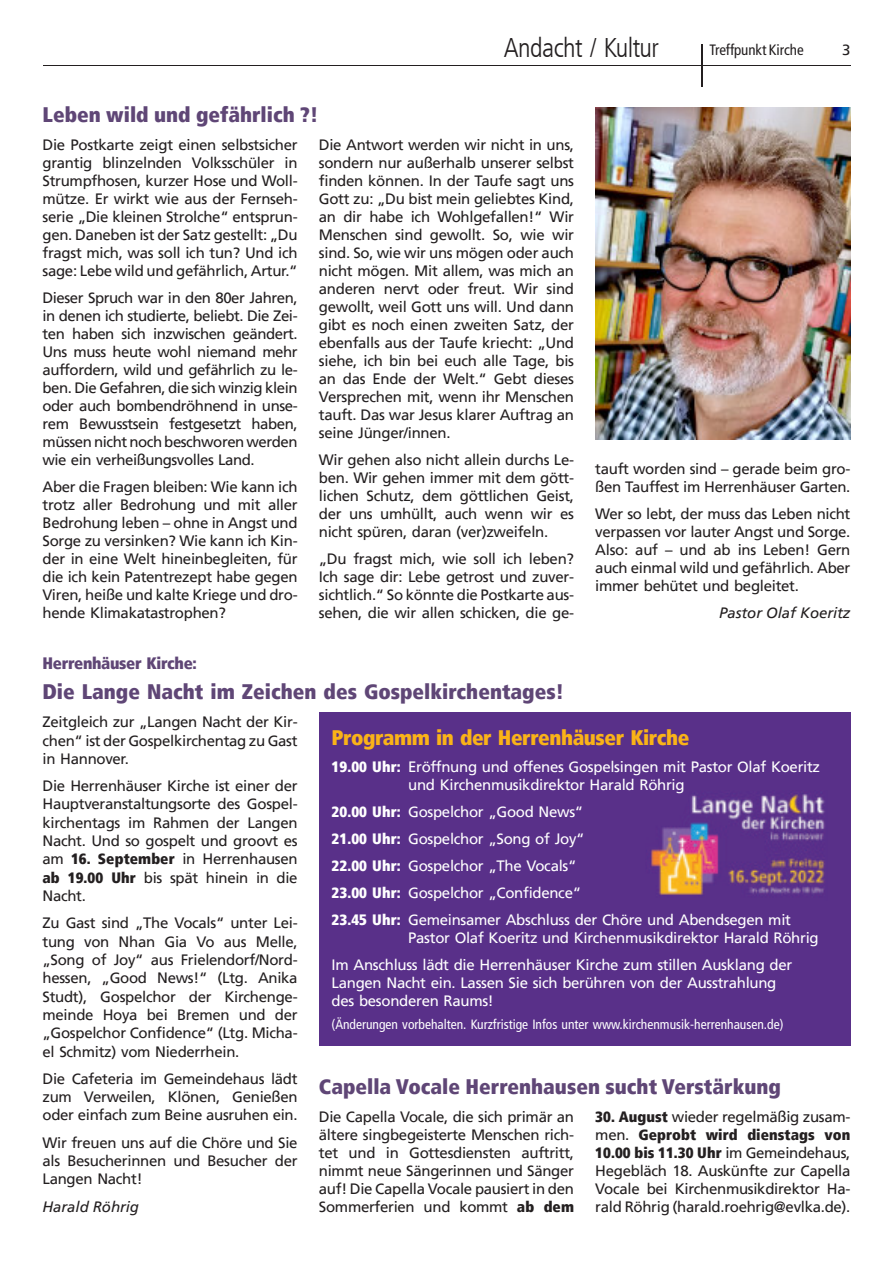
<style>
.page{position:relative;width:893px;height:1263px;background:#fff}
.page>*{position:absolute;margin:0;border:0;box-sizing:border-box;transform-origin:0 0}
.t1{font:300 condensed 27px "Frutiger LT";letter-spacing:-.02em;color:#231f20}
.t2{font:900 condensed 21px "Frutiger LT";color:#5f4676}
.t3{font:900 condensed 21px "Frutiger LT";letter-spacing:-.02em;color:#fab318}
.t4{font:900 condensed 16.5px "Frutiger LT";letter-spacing:-.02em;color:#5f4676}
.t5{font:15px/18px "Frutiger LT";letter-spacing:-.02em;color:#231f20;text-align:justify}
.t6{font:15px/27px "Frutiger LT";letter-spacing:-.02em;color:#fff}
.t7{font:italic 15px "Frutiger LT";letter-spacing:-.005em;color:#231f20}
.t8{font:condensed 15px "Frutiger LT";letter-spacing:-.005em;color:#231f20}
.t9{font:condensed 13.5px "Frutiger LT";color:#fff}
.s1{font-weight:900;font-stretch:condensed}
</style>
<div class="page">
<div style="left:319px;top:712px;width:531px;height:334px;background:#593089"></div>
<img style="left:651px;top:794px;width:174px;height:101px">
<hr style="left:702px;top:44px;width:1px;height:43px;background:#231f20">
<hr style="left:43px;top:65px;width:807px;height:1px;background:#231f20">
<img style="left:595px;top:107px;width:255px;height:333px">
<h1 class="t1" style="left:504px;top:37px;width:157px">Andacht / Kultur</h1>
<h1 class="t1" style="left:599px;top:37px;width:62px">Rubrik</h1>
<p class="t8" style="left:709px;top:44px;width:96px">Treffpunkt Kirche</p>
<p class="t5" style="left:842px;top:42px;width:10px">3</p>
<h2 class="t2" style="left:43px;top:106px;width:277px">Leben wild und gefährlich ?!</h2>
<p class="t5" style="left:43px;top:137px;width:257px">Die Postkarte zeigt einen selbstsicher grantig blinzelnden Volksschüler in Strumpfhosen, kurzer Hose und Woll&shy;mütze. Er wirkt wie aus der Fernseh&shy;serie „Die kleinen Strolche“ entsprun&shy;gen. Daneben ist der Satz gestellt: „Du fragst mich, was soll ich tun? Und ich sage: Lebe wild und gefährlich, Artur.“</p>
<p class="t5" style="left:43px;top:290px;width:257px">Dieser Spruch war in den 80er Jahren, in denen ich studierte, beliebt. Die Zei&shy;ten haben sich inzwischen geändert.<br>Uns muss heute wohl niemand mehr auffordern, wild und gefährlich zu le&shy;ben. Die Gefahren, die sich winzig klein oder auch bombendröhnend in unse&shy;rem Bewusstsein festgesetzt haben, müssen nicht noch beschworen werden wie ein verheißungsvolles Land.</p>
<p class="t5" style="left:43px;top:479px;width:257px">Aber die Fragen bleiben: Wie kann ich trotz aller Bedrohung und mit aller Bedrohung leben – ohne in Angst und Sorge zu versinken? Wie kann ich Kin&shy;der in eine Welt hineinbegleiten, für die ich kein Patentrezept habe gegen Viren, heiße und kalte Kriege und dro&shy;hende Klimakatastrophen?</p>
<p class="t5" style="left:319px;top:137px;width:257px">Die Antwort werden wir nicht in uns, sondern nur außerhalb unserer selbst finden können. In der Taufe sagt uns Gott zu: „Du bist mein geliebtes Kind, an dir habe ich Wohlgefallen!“ Wir Menschen sind gewollt. So, wie wir sind. So, wie wir uns mögen oder auch nicht mögen. Mit allem, was mich an anderen nervt oder freut. Wir sind gewollt, weil Gott uns will. Und dann gibt es noch einen zweiten Satz, der ebenfalls aus der Taufe kriecht: „Und siehe, ich bin bei euch alle Tage, bis an das Ende der Welt.“ Gebt dieses Versprechen mit, wenn ihr Menschen tauft. Das war Jesus klarer Auftrag an seine Jünger/innen.</p>
<p class="t5" style="left:319px;top:452px;width:257px">Wir gehen also nicht allein durchs Le&shy;ben. Wir gehen immer mit dem gött&shy;lichen Schutz, dem göttlichen Geist, der uns umhüllt, auch wenn wir es nicht spüren, daran (ver)zweifeln.</p>
<p class="t5" style="left:319px;top:551px;width:257px">„Du fragst mich, wie soll ich leben?<br>Ich sage dir: Lebe getrost und zuver&shy;sichtlich.“ So könnte die Postkarte aus&shy;sehen, die wir allen schicken, die ge-</p>
<p class="t4" style="left:42px;top:657px;width:156px">Herrenhäuser Kirche:</p>
<h2 class="t2" style="left:42px;top:683px;width:523px">Die Lange Nacht im Zeichen des Gospelkirchentages!</h2>
<p class="t5" style="left:595px;top:461px;width:257px">tauft worden sind – gerade beim gro&shy;ßen Tauffest im Herrenhäuser Garten.</p>
<p class="t5" style="left:595px;top:506px;width:257px">Wer so lebt, der muss das Leben nicht verpassen vor lauter Angst und Sorge.<br>Also: auf – und ab ins Leben! Gern auch einmal wild und gefährlich. Aber immer behütet und begleitet.</p>
<p class="t7" style="left:719px;top:607px;width:133px">Pastor Olaf Koeritz</p>
<p class="t5" style="left:43px;top:714px;width:257px">Zeitgleich zur „Langen Nacht der Kir&shy;chen“ ist der Gospelkirchentag zu Gast in Hannover.</p>
<p class="t5" style="left:43px;top:778px;width:257px">Die Herrenhäuser Kirche ist einer der Hauptveranstaltungsorte des Gospel&shy;kirchentags im Rahmen der Langen Nacht. Und so gospelt und groovt es am <span class="s1">16. September</span> in Herrenhausen <span class="s1">ab 19.00 Uhr</span> bis spät hinein in die Nacht.</p>
<p class="t5" style="left:43px;top:915px;width:257px">Zu Gast sind „The Vocals“ unter Lei&shy;tung von Nhan Gia Vo aus Melle, „Song of Joy“ aus Frielendorf/Nord&shy;hessen, „Good News!“ (Ltg. Anika Studt), Gospelchor der Kirchenge&shy;meinde Hoya bei Bremen und der „Gospelchor Confidence“ (Ltg. Micha&shy;el Schmitz) vom Niederrhein.</p>
<p class="t5" style="left:43px;top:1070px;width:257px">Die Cafeteria im Gemeindehaus lädt zum Verweilen, Klönen, Genießen oder einfach zum Beine ausruhen ein.</p>
<p class="t5" style="left:43px;top:1134px;width:257px">Wir freuen uns auf die Chöre und Sie als Besucherinnen und Besucher der Langen Nacht!</p>
<p class="t7" style="left:43px;top:1201px;width:98px">Harald Röhrig</p>
<h2 class="t3" style="left:332px;top:729px;width:359px">Programm in der Herrenhäuser Kirche</h2>
<p class="t6" style="left:408px;top:759px;width:413px;line-height:18px;text-indent:-77px"><span class="s1">19.00 Uhr:</span> Eröffnung und offenes Gospelsingen mit Pastor Olaf Koeritz und Kirchenmusikdirektor Harald Röhrig</p>
<p class="t6" style="left:332px;top:800px;width:461px"><span class="s1">20.00 Uhr:</span> Gospelchor „Good News“<br><span class="s1">21.00 Uhr:</span> Gospelchor „Song of Joy“<br><span class="s1">22.00 Uhr:</span> Gospelchor „The Vocals“<br><span class="s1">23.00 Uhr:</span> Gospelchor „Confidence“<br><span class="s1">23.45 Uhr:</span> Gemeinsamer Abschluss der Chöre und Abendsegen mit</p>
<p class="t6" style="left:332px;top:926px;width:489px;text-indent:77px">Pastor Olaf Koeritz und Kirchenmusikdirektor Harald Röhrig<br>Im Anschluss lädt die Herrenhäuser Kirche zum stillen Ausklang der</p>
<p class="t6" style="left:332px;top:975px;width:446px;line-height:18px">Langen Nacht ein. Lassen Sie sich berühren von der Ausstrahlung des besonderen Raums!</p>
<p class="t9" style="left:332px;top:1019px;width:453px">(Änderungen vorbehalten. Kurzfristige Infos unter www.kirchenmusik-herrenhausen.de)</p>
<h2 class="t2" style="left:319px;top:1078px;width:463px">Capella Vocale Herrenhausen sucht Verstärkung</h2>
<p class="t5" style="left:319px;top:1109px;width:257px">Die Capella Vocale, die sich primär an ältere singbegeisterte Menschen rich&shy;tet und in Gottesdiensten auftritt, nimmt neue Sängerinnen und Sänger auf! Die Capella Vocale pausiert in den Sommerferien und kommt <span class="s1">ab dem</span></p>
<p class="t5" style="left:595px;top:1109px;width:257px"><span class="s1">30. August</span> wieder regelmäßig zusam&shy;men. <span class="s1">Geprobt wird dienstags von 10.00 bis 11.30 Uhr</span> im Gemeindehaus, Hegebläch 18. Auskünfte zur Capella Vocale bei Kirchenmusikdirektor Ha&shy;rald Röhrig (harald.roehrig@evlka.de).</p>
</div>
